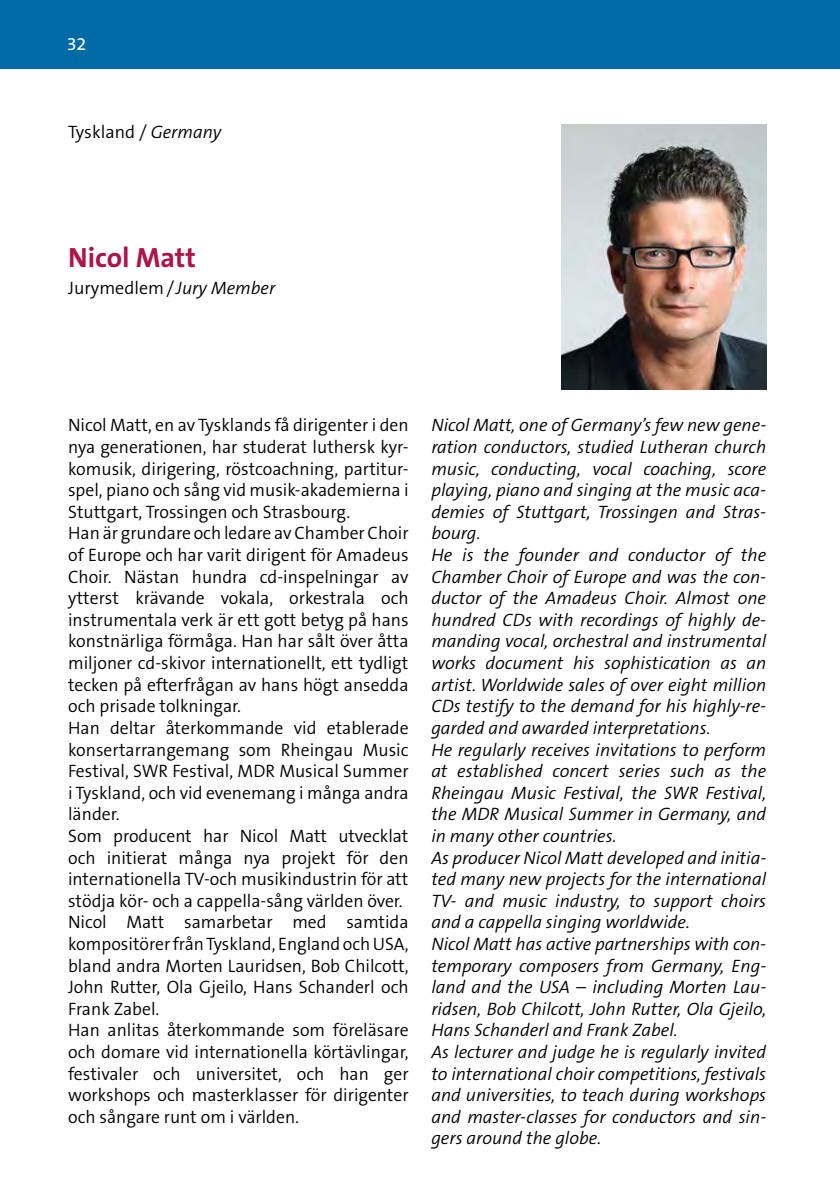
<style>
.page{position:relative;width:840px;height:1191px;background:#fff}
.page>*{position:absolute;margin:0;border:0;box-sizing:border-box;transform-origin:0 0}
.t1{font:700 28px "The Sans B7";color:#ad1548}
.t2{font:300 18px/21.6px "The Sans B4";color:#000}
.t3{font:italic 300 18px/21.6px "The Sans B4";color:#000}
.t4{font:18px "The Sans B5 Plain";color:#fff}
.s1{font-style:italic}
</style>
<div class="page">
<img style="left:561px;top:125px;width:204px;height:265px">
<div style="left:0;top:0;width:839px;height:68px;background:#006aa7"></div>
<p class="t4" style="left:67px;top:35px;width:21px">32</p>
<p class="t2" style="left:68px;top:122px;width:155px">Tyskland / <span class="s1">Germany</span></p>
<h1 class="t1" style="left:68px;top:242px;width:129px">Nicol Matt</h1>
<p class="t2" style="left:68px;top:278px;width:209px">Jurymedlem/ <span class="s1">Jury Member</span></p>
<p class="t2" style="left:68px;top:415px;width:342px">Nicol Matt, en av Tysklands få dirigenter i den nya generationen, har studerat luthersk kyr&shy;komusik, dirigering, röstcoachning, partitur&shy;spel, piano och sång vid musik-akademierna i Stuttgart, Trossingen och Strasbourg.<br>Han är grundare och ledare av Chamber Choir of Europe och har varit dirigent för Amadeus Choir. Nästan hundra cd-inspelningar av ytterst krävande vokala, orkestrala och instrumentala verk är ett gott betyg på hans konstnärliga förmåga. Han har sålt över åtta miljoner cd-skivor internationellt, ett tydligt tecken på efterfrågan av hans högt ansedda och prisade tolkningar.<br>Han deltar återkommande vid etablerade konsertarrangemang som Rheingau Music Festival, SWR Festival, MDR Musical Summer i Tyskland, och vid evenemang i många andra länder.<br>Som producent har Nicol Matt utvecklat och initierat många nya projekt för den internationella TV-och musikindustrin för att stödja kör- och a cappella-sång världen över.<br>Nicol Matt samarbetar med samtida kompositörer från Tyskland, England och USA, bland andra Morten Lauridsen, Bob Chilcott, John Rutter, Ola Gjeilo, Hans Schanderl och Frank Zabel.<br>Han anlitas återkommande som föreläsare och domare vid internationella körtävlingar, festivaler och universitet, och han ger workshops och masterklasser för dirigenter och sångare runt om i världen.</p>
<p class="t3" style="left:431px;top:415px;width:336px">Nicol Matt, one of Germany’s few new gene&shy;ration conductors, studied Lutheran church music, conducting, vocal coaching, score playing, piano and singing at the music aca&shy;demies of Stuttgart, Trossingen and Stras&shy;bourg.<br>He is the founder and conductor of the Chamber Choir of Europe and was the con&shy;ductor of the Amadeus Choir. Almost one hundred CDs with recordings of highly de&shy;manding vocal, orchestral and instrumental works document his sophistication as an artist. Worldwide sales of over eight million CDs testify to the demand for his highly-re&shy;garded and awarded interpretations.<br>He regularly receives invitations to perform at established concert series such as the Rheingau Music Festival, the SWR Festival, the MDR Musical Summer in Germany, and in many other countries.<br>As producer Nicol Matt developed and initia&shy;ted many new projects for the international TV- and music industry, to support choirs and a cappella singing worldwide.<br>Nicol Matt has active partnerships with con&shy;temporary composers from Germany, Eng&shy;land and the USA – including Morten Lau&shy;ridsen, Bob Chilcott, John Rutter, Ola Gjeilo, Hans Schanderl and Frank Zabel.<br>As lecturer and judge he is regularly invited to international choir competitions, festivals and universities, to teach during workshops and master-classes for conductors and sin&shy;gers around the globe.</p>
</div>
